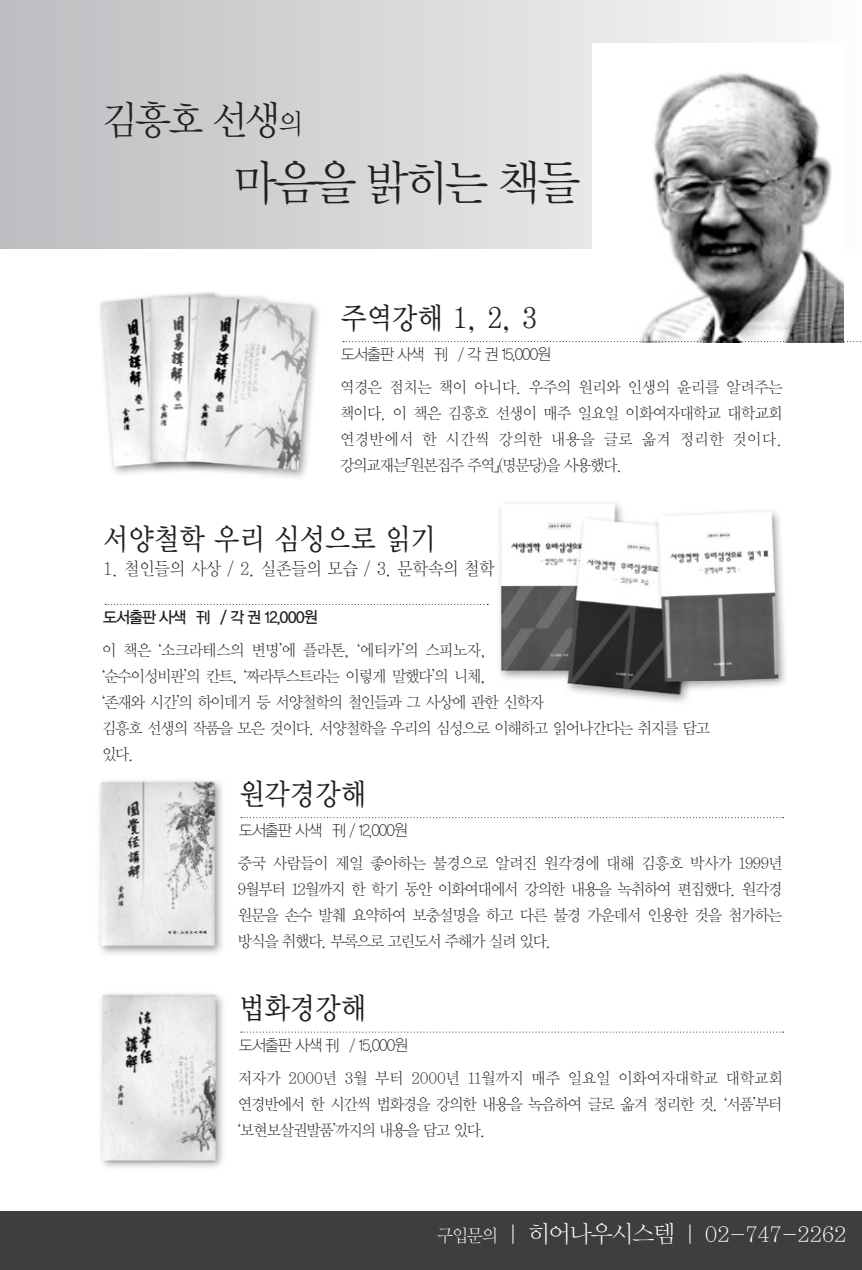
<style>
.page{position:relative;width:862px;height:1270px;background:#fff}
.page>*{position:absolute;margin:0;border:0;box-sizing:border-box;transform-origin:0 0}
.t1{font:48px "YDVY Mj O Std 32";letter-spacing:-.07em;color:#231f20;scale:.95 1}
.t2{font:40px "YDVY Mj O Std 32";color:#231f20;scale:.95 1}
.t3{font:30px "YDVY Mj O Std 33";color:#231f20;scale:.9 1}
.t4{font:30px "YDVY Mj O Std 13";color:#231f20;scale:.9 1}
.t5{font:22px "YDVY Mj O Std 11";color:#fff}
.t6{font:18px "YDVY Mj O Std 31";color:#231f20;scale:.9 1}
.t7{font:16px/26px "YDVY Mj O Std 31";letter-spacing:-.07em;color:#231f20;text-align:justify;scale:.95 1}
.t8{font:16px/26px "YDVY Mj O Std 11";letter-spacing:-.07em;color:#231f20;text-align:justify;scale:.95 1}
.t9{font:16px "YDVYGO Std 11";letter-spacing:-.07em;color:#231f20;scale:.95 1}
.t10{font:16px "YDVYGO Std 13";letter-spacing:-.07em;color:#231f20;scale:.95 1}
.s1{font-size:28px}
.s2{font-size:18px}
.s3{font-size:24px}
</style>
<div class="page">
<div style="left:0;top:0;width:862px;height:248px;background:linear-gradient(to right,#bbbdbf,#fbfcfc)"></div>
<img style="left:593px;top:44px;width:250px;height:297px">
<div style="left:0;top:1212px;width:862px;height:58px;background:#3e3e3f"></div>
<img style="left:100px;top:292px;width:272px;height:186px">
<svg style="left:343px;top:341px;width:518px;height:1px"></svg>
<img style="left:487px;top:502px;width:299px;height:200px">
<svg style="left:105px;top:604px;width:383px;height:1px"></svg>
<img style="left:99px;top:780px;width:124px;height:174px">
<svg style="left:241px;top:817px;width:542px;height:1px"></svg>
<img style="left:100px;top:993px;width:123px;height:175px">
<svg style="left:241px;top:1032px;width:542px;height:1px"></svg>
<h2 class="t2" style="left:102px;top:99px;width:213px">김흥호 선생<span class="s1">의</span></h2>
<h1 class="t1" style="left:234px;top:158px;width:366px">마음을 밝히는 책들</h1>
<h3 class="t3" style="left:341px;top:303px;width:219px">주역강해 1, 2, 3</h3>
<p class="t9" style="left:341px;top:346px;width:222px">도서출판 사색 刊 / 각 권 15,000원</p>
<p class="t7" style="left:340px;top:375px;width:467px">역경은 점치는 책이 아니다. 우주의 원리와 인생의 윤리를 알려주는 책이다. 이 책은 김흥호 선생이 매주 일요일 이화여자대학교 대학교회 연경반에서 한 시간씩 강의한 내용을 글로 옮겨 정리한 것이다. 강의교재는「원본집주 주역」(명문당)을 사용했다.</p>
<h3 class="t3" style="left:103px;top:524px;width:371px">서양철학 우리 심성으로 읽기</h3>
<p class="t6" style="left:103px;top:560px;width:436px">1. 철인들의 사상 / 2. 실존들의 모습 / 3. 문학속의 철학</p>
<p class="t10" style="left:103px;top:609px;width:227px">도서출판 사색 刊 / 각 권 12,000원</p>
<p class="t7" style="left:102px;top:638px;width:642px;text-align:left">이 책은 ‘소크라테스의 변명’에 플라톤, ‘에티카’의 스피노자,<br>‘순수이성비판’의 칸트, ‘짜라투스트라는 이렇게 말했다’의 니체,<br>‘존재와 시간’의 하이데거 등 서양철학의 철인들과 그 사상에 관한 신학자<br>김흥호 선생의 작품을 모은 것이다. 서양철학을 우리의 심성으로 이해하고 읽어나간다는 취지를 담고 있다.</p>
<h3 class="t4" style="left:239px;top:779px;width:142px">원각경강해</h3>
<p class="t9" style="left:239px;top:822px;width:179px">도서출판 사색 刊 / 12,000원</p>
<p class="t8" style="left:238px;top:851px;width:575px">중국 사람들이 제일 좋아하는 불경으로 알려진 원각경에 대해 김흥호 박사가 1999년 9월부터 12월까지 한 학기 동안 이화여대에서 강의한 내용을 녹취하여 편집했다. 원각경 원문을 손수 발췌 요약하여 보충설명을 하고 다른 불경 가운데서 인용한 것을 첨가하는 방식을 취했다. 부록으로 고린도서 주해가 실려 있다.</p>
<h3 class="t4" style="left:239px;top:993px;width:142px">법화경강해</h3>
<p class="t9" style="left:239px;top:1037px;width:179px">도서출판 사색 刊 / 15,000원</p>
<p class="t8" style="left:238px;top:1065px;width:575px">저자가 2000년 3월 부터 2000년 11월까지 매주 일요일 이화여자대학교 대학교회 연경반에서 한 시간씩 법화경을 강의한 내용을 녹음하여 글로 옮겨 정리한 것. ‘서품’부터 ‘보현보살권발품’까지의 내용을 담고 있다.</p>
<h3 class="t5" style="left:437px;top:1223px;width:410px"><span class="s2">구입문의</span> <span class="s3">｜히어나우시스템｜</span>02-747-2262</h3>
</div>
